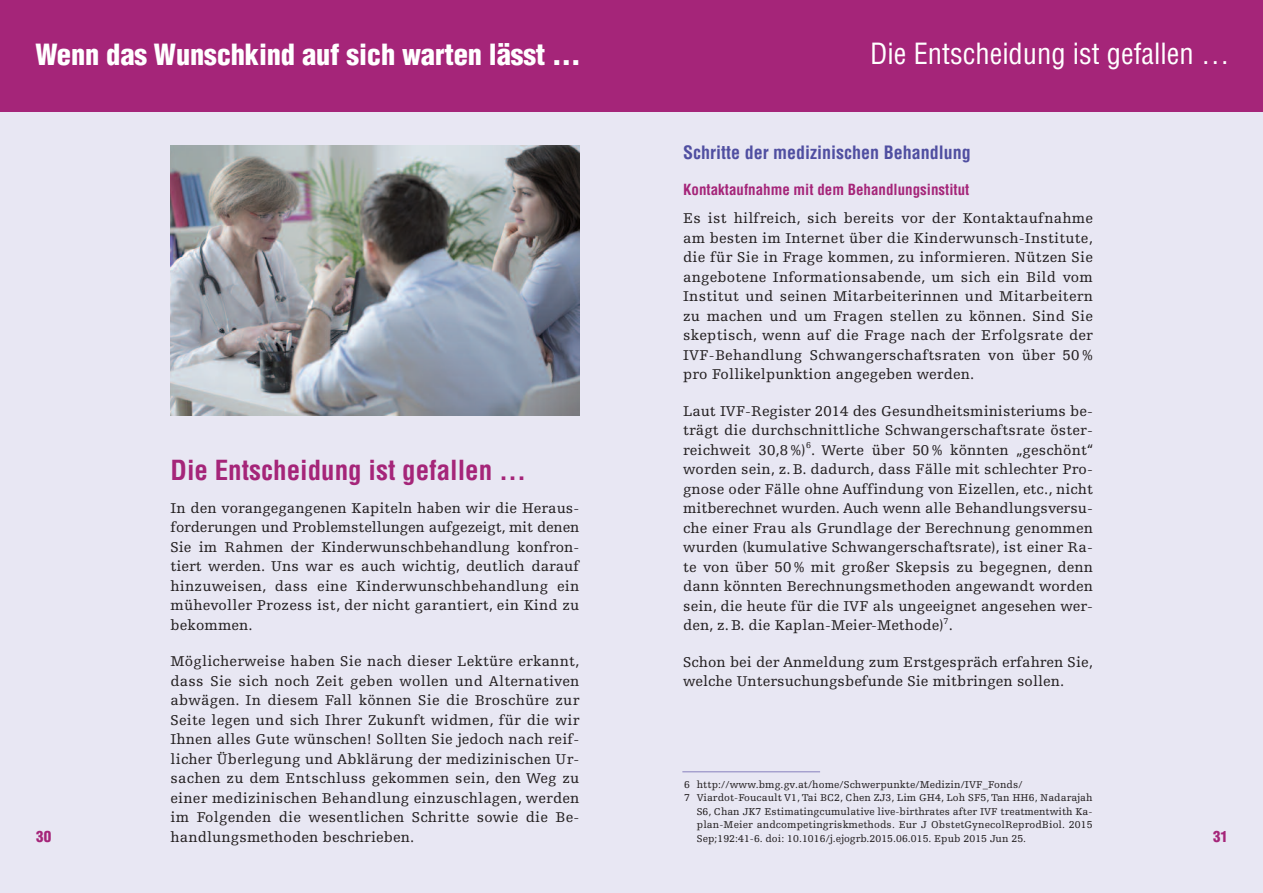
<style>
.page{position:relative;width:1263px;height:893px;background:#fff}
.page>*{position:absolute;margin:0;border:0;box-sizing:border-box;transform-origin:0 0}
.t1{font:900 condensed 28.5px "Helvetica";letter-spacing:-.005em;color:#fff}
.t2{font:condensed 28.5px "Helvetica LT Std";color:#fff}
.t3{font:700 condensed 27px "Helvetica";color:#a52579}
.t4{font:700 condensed 18px "Helvetica";color:#504fa1}
.t5{font:15px/19.5px "Egyptienne F";letter-spacing:.005em;color:#231f20;text-align:justify}
.t6{font:700 condensed 15px "Helvetica";color:#a52579}
.t7{font:900 condensed 15px "Helvetica";color:#a52579}
.t8{font:10.5px "Egyptienne F";letter-spacing:.005em;color:#231f20}
</style>
<div class="page">
<div style="left:632px;top:100px;width:631px;height:793px;background:#e8e7f3"></div>
<div style="left:631px;top:0;width:632px;height:112px;background:#a52579"></div>
<div style="left:0;top:100px;width:632px;height:793px;background:#e8e7f3"></div>
<div style="left:0;top:0;width:634px;height:112px;background:#a52579"></div>
<img style="left:170px;top:145px;width:409px;height:270px">
<hr style="left:682px;top:771px;width:138px;height:1px;background:#8781bd">
<h1 class="t1" style="left:35px;top:39px;width:547px">Wenn das Wunschkind auf sich warten lässt …</h1>
<p class="t7" style="left:36px;top:828px;width:17px">30</p>
<h2 class="t3" style="left:170px;top:455px;width:357px">Die Entscheidung ist gefallen …</h2>
<p class="t5" style="left:170px;top:499px;width:410px">In den vorangegangenen Kapiteln haben wir die Heraus&shy;forderungen und Problemstellungen aufgezeigt, mit denen Sie im Rahmen der Kinderwunschbehandlung konfron&shy;tiert werden. Uns war es auch wichtig, deutlich darauf hinzuweisen, dass eine Kinderwunschbehandlung ein mühevoller Prozess ist, der nicht garantiert, ein Kind zu bekommen.</p>
<p class="t5" style="left:170px;top:653px;width:410px">Möglicherweise haben Sie nach dieser Lektüre erkannt, dass Sie sich noch Zeit geben wollen und Alternativen abwägen. In diesem Fall können Sie die Broschüre zur Seite legen und sich Ihrer Zukunft widmen, für die wir Ihnen alles Gute wünschen! Sollten Sie jedoch nach reif&shy;licher Überlegung und Abklärung der medizinischen Ur&shy;sachen zu dem Entschluss gekommen sein, den Weg zu einer medizinischen Behandlung einzuschlagen, werden im Folgenden die wesentlichen Schritte sowie die Be&shy;handlungsmethoden beschrieben.</p>
<h1 class="t2" style="left:870px;top:42px;width:361px">Die Entscheidung ist gefallen …</h1>
<h3 class="t4" style="left:683px;top:142px;width:289px">Schritte der medizinischen Behandlung</h3>
<h4 class="t6" style="left:683px;top:181px;width:288px">Kontaktaufnahme mit dem Behandlungsinstitut</h4>
<p class="t5" style="left:683px;top:210px;width:411px">Es ist hilfreich, sich bereits vor der Kontaktaufnahme am besten im Internet über die Kinderwunsch-Institute, die für Sie in Frage kommen, zu informieren. Nützen Sie angebotene Informationsabende, um sich ein Bild vom Institut und seinen Mitarbeiterinnen und Mitarbeitern zu machen und um Fragen stellen zu können. Sind Sie skeptisch, wenn auf die Frage nach der Erfolgsrate der IVF-Behandlung Schwangerschaftsraten von über 50 % pro Follikelpunktion angegeben werden.</p>
<p class="t5" style="left:683px;top:402px;width:411px">Laut IVF-Register 2014 des Gesundheitsministeriums be&shy;trägt die durchschnittliche Schwangerschaftsrate öster&shy;reichweit 30,8 %)<sup>6</sup>. Werte über 50 % könnten „geschönt“ worden sein, z.B. dadurch, dass Fälle mit schlechter Pro&shy;gnose oder Fälle ohne Auffindung von Eizellen, etc., nicht mitberechnet wurden. Auch wenn alle Behandlungsversu&shy;che einer Frau als Grundlage der Berechnung genommen wurden (kumulative Schwangerschaftsrate), ist einer Ra&shy;te von über 50 % mit großer Skepsis zu begegnen, denn dann könnten Berechnungsmethoden angewandt worden sein, die heute für die IVF als ungeeignet angesehen wer&shy;den, z.B. die Kaplan-Meier-Methode)<sup>7</sup>.</p>
<p class="t5" style="left:683px;top:653px;width:411px">Schon bei der Anmeldung zum Erstgespräch erfahren Sie, welche Untersuchungsbefunde Sie mitbringen sollen.</p>
<p class="t8" style="left:684px;top:780px;width:340px">6 http://www.bmg.gv.at/home/Schwerpunkte/Medizin/IVF_Fonds/</p>
<p class="t8" style="left:684px;top:794px;width:410px">7 Viardot-Foucault V1, Tai BC2, Chen ZJ3, Lim GH4, Loh SF5, Tan HH6, Nadarajah</p>
<p class="t8" style="left:697px;top:807px;width:397px">S6, Chan JK7 Estimatingcumulative live-birthrates after IVF treatmentwith Ka-</p>
<p class="t8" style="left:697px;top:821px;width:397px">plan-Meier andcompetingriskmethods. Eur J ObstetGynecolReprodBiol. 2015</p>
<p class="t8" style="left:697px;top:834px;width:331px">Sep;192:41-6. doi: 10.1016/j.ejogrb.2015.06.015. Epub 2015 Jun 25.</p>
<p class="t7" style="left:1213px;top:828px;width:16px">31</p>
</div>
